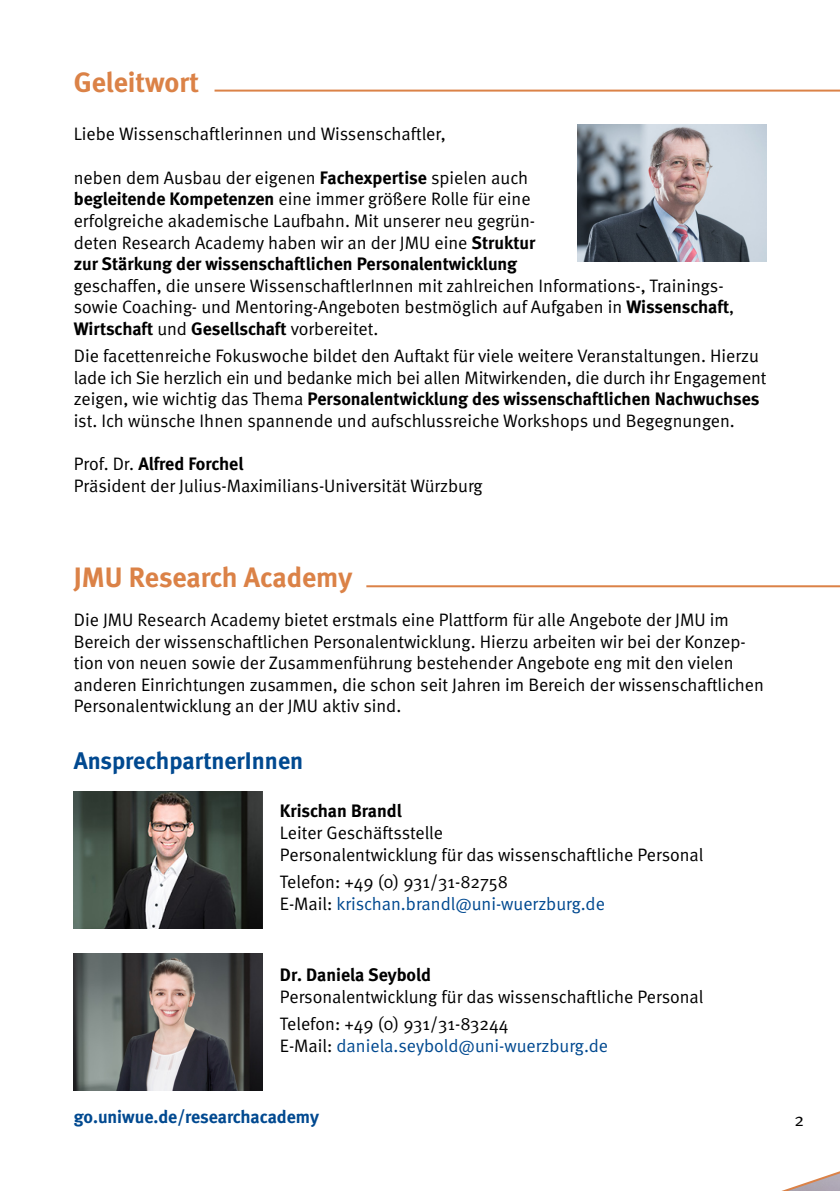
<style>
.page{position:relative;width:840px;height:1191px;background:#fff}
.page>*{position:absolute;margin:0;border:0;box-sizing:border-box;transform-origin:0 0}
.t1{font:700 28px "Meta";color:#db8247}
.t2{font:700 24px "Meta";color:#004990}
.t3{font:18px/21.6px "Meta Normal";color:#000}
.t4{font:700 18px "Meta";color:#000}
.t5{font:18px "Meta Normal";color:#004990}
.t6{font:700 18px "Meta";letter-spacing:-.005em;color:#004990}
.s1{font-family:"Meta";font-weight:700}
.s2{font-family:"Meta Normal";font-weight:400}
.s3{color:#004990}
.s4{color:#000}
</style>
<div class="page">
<img style="left:74px;top:791px;width:189px;height:137px">
<img style="left:74px;top:953px;width:188px;height:137px">
<hr style="left:366px;top:585px;width:473px;height:2px;background:#db8247">
<hr style="left:214px;top:90px;width:625px;height:2px;background:#db8247">
<img style="left:577px;top:125px;width:188px;height:137px">
<svg style="left:781px;top:1171px;width:58px;height:20px"></svg>
<h1 class="t1" style="left:74px;top:65px;width:127px">Geleitwort</h1>
<p class="t3" style="left:74px;top:123px;width:373px">Liebe Wissenschaftlerinnen und Wissenschaftler,</p>
<p class="t3" style="left:74px;top:166px;width:463px">neben dem Ausbau der eigenen <span class="s1">Fachexpertise</span> spielen auch <span class="s1">begleitende Kompetenzen</span> eine immer größere Rolle für eine erfolgreiche akademische Laufbahn. Mit unserer neu gegrün&shy;deten Research Academy haben wir an der JMU eine <span class="s1">Struktur</span></p>
<p class="t4" style="left:74px;top:253px;width:444px">zur Stärkung der wissenschaftlichen Personalentwicklung</p>
<p class="t3" style="left:74px;top:274px;width:661px">geschaffen, die unsere WissenschaftlerInnen mit zahlreichen Informations-, Trainings&shy;sowie Coaching- und Mentoring-Angeboten bestmöglich auf Aufgaben in <span class="s1">Wissenschaft</span>,</p>
<p class="t4" style="left:74px;top:318px;width:306px">Wirtschaft <span class="s2">und</span> Gesellschaft <span class="s2">vorbereitet.</span></p>
<p class="t3" style="left:74px;top:345px;width:693px">Die facettenreiche Fokuswoche bildet den Auftakt für viele weitere Veranstaltungen. Hierzu lade ich Sie herzlich ein und bedanke mich bei allen Mitwirkenden, die durch ihr Engagement</p>
<p class="t4" style="left:74px;top:388px;width:687px"><span class="s2">zeigen, wie wichtig das Thema</span> Personalentwicklung des wissenschaftlichen Nachwuchses</p>
<p class="t3" style="left:74px;top:410px;width:662px">ist. Ich wünsche Ihnen spannende und aufschlussreiche Workshops und Begegnungen.</p>
<p class="t4" style="left:74px;top:453px;width:171px"><span class="s2">Prof. Dr.</span> Alfred Forchel</p>
<p class="t3" style="left:74px;top:474px;width:410px">Präsident der Julius-Maximilians-Universität Würzburg</p>
<h1 class="t1" style="left:74px;top:561px;width:280px">JMU Research Academy</h1>
<p class="t3" style="left:74px;top:609px;width:691px">Die JMU Research Academy bietet erstmals eine Plattform für alle Angebote der JMU im Bereich der wissenschaftlichen Personalentwicklung. Hierzu arbeiten wir bei der Konzep&shy;tion von neuen sowie der Zusammenführung bestehender Angebote eng mit den vielen anderen Einrichtungen zusammen, die schon seit Jahren im Bereich der wissenschaftlichen Personalentwicklung an der JMU aktiv sind.</p>
<h2 class="t2" style="left:74px;top:746px;width:231px">AnsprechpartnerInnen</h2>
<p class="t4" style="left:280px;top:800px;width:123px">Krischan Brandl</p>
<p class="t3" style="left:280px;top:822px;width:425px">Leiter Geschäftsstelle<br>Personalentwicklung für das wissenschaftliche Personal</p>
<p class="t3" style="left:280px;top:870px;width:326px">Telefon: +49 (0) 931/31-82758<br>E-Mail: <span class="s3">krischan.brandl@uni-wuerzburg.de</span></p>
<p class="t4" style="left:280px;top:964px;width:152px">Dr. Daniela Seybold</p>
<p class="t3" style="left:280px;top:982px;width:425px;line-height:27.2px">Personalentwicklung für das wissenschaftliche Personal<br>Telefon: +49 (0) 931/31-83244</p>
<p class="t5" style="left:280px;top:1035px;width:329px"><span class="s4">E-Mail:</span> daniela.seybold@uni-wuerzburg.de</p>
<p class="t6" style="left:74px;top:1106px;width:247px">go.uniwue.de/researchacademy</p>
<p class="t3" style="left:794px;top:1108px;width:11px">2</p>
</div>
